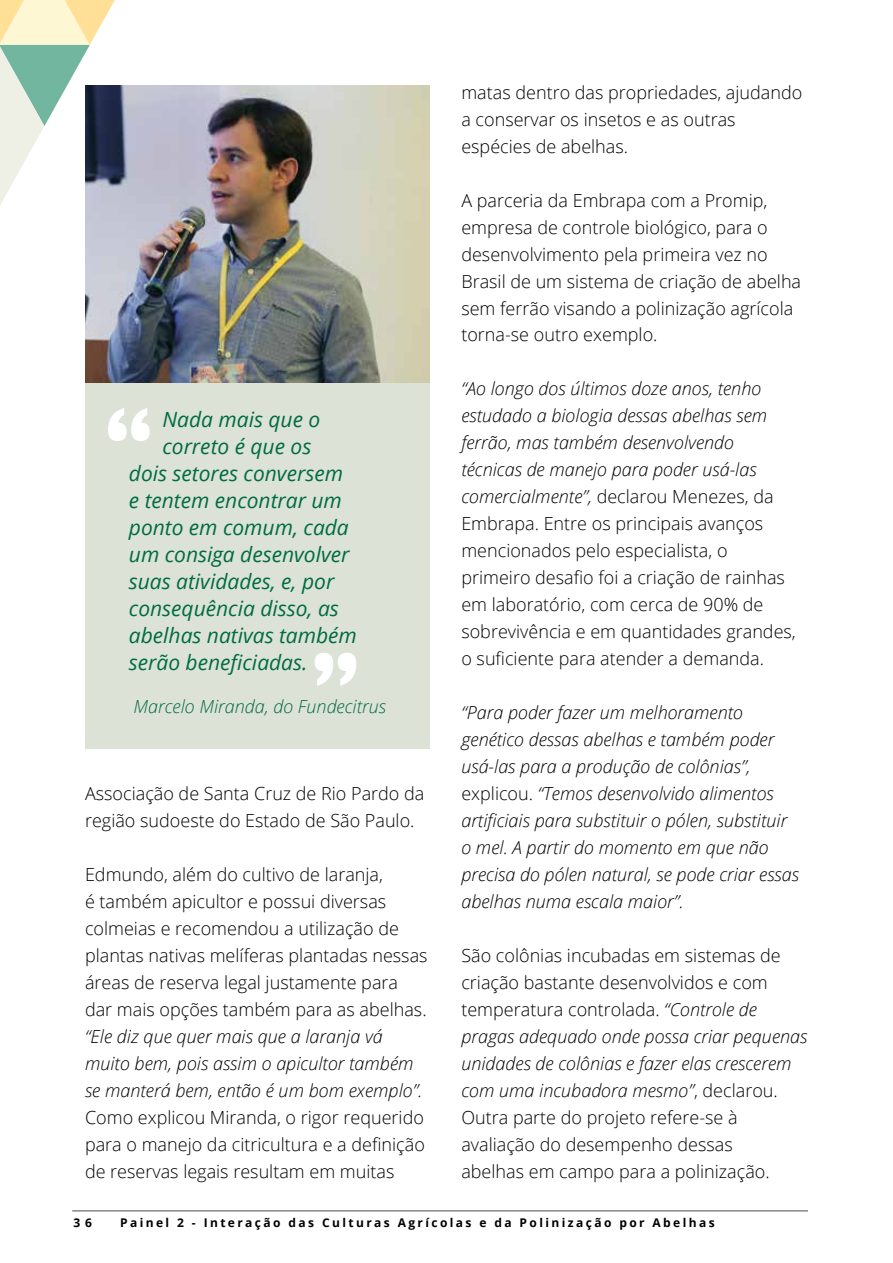
<style>
.page{position:relative;width:893px;height:1263px;background:#fff}
.page>*{position:absolute;margin:0;border:0;box-sizing:border-box;transform-origin:0 0}
.t1{font:italic 21px "Open Sans";color:#006c43}
.t2{font:300 18px/27px "Open Sans";color:#000}
.t3{font:italic 300 18px/27px "Open Sans";color:#000}
.t4{font:italic 300 18px "Open Sans";color:#006c43}
.t5{font:700 12px "Open Sans";letter-spacing:.2em;color:#000}
.s1{font-style:italic}
.s2{font-style:normal}
</style>
<div class="page">
<hr style="left:72px;top:1210px;width:736px;height:1px;background:#575756">
<svg style="left:0;top:0;width:115px;height:205px"></svg>
<div style="left:85px;top:85px;width:345px;height:663px;background:#dce2d5"></div>
<img style="left:86px;top:85px;width:343px;height:298px">
<svg style="left:108px;top:408px;width:42px;height:33px"></svg>
<svg style="left:315px;top:653px;width:41px;height:33px"></svg>
<p class="t1" style="left:162px;top:405px;width:159px">Nada mais que o</p>
<p class="t1" style="left:162px;top:432px;width:150px">correto é que os</p>
<p class="t1" style="left:129px;top:459px;width:216px">dois setores conversem</p>
<p class="t1" style="left:129px;top:486px;width:215px">e tentem encontrar um</p>
<p class="t1" style="left:129px;top:513px;width:221px">ponto em comum, cada</p>
<p class="t1" style="left:129px;top:540px;width:222px">um consiga desenvolver</p>
<p class="t1" style="left:129px;top:567px;width:207px">suas atividades, e, por</p>
<p class="t1" style="left:129px;top:594px;width:212px">consequência disso, as</p>
<p class="t1" style="left:129px;top:621px;width:229px">abelhas nativas também</p>
<p class="t1" style="left:129px;top:648px;width:180px">serão beneficiadas.</p>
<p class="t4" style="left:134px;top:694px;width:254px">Marcelo Miranda, do Fundecitrus</p>
<p class="t2" style="left:85px;top:780px;width:341px">Associação de Santa Cruz de Rio Pardo da região sudoeste do Estado de São Paulo.</p>
<p class="t2" style="left:85px;top:860px;width:344px">Edmundo, além do cultivo de laranja,<br>é também apicultor e possui diversas colmeias e recomendou a utilização de plantas nativas melíferas plantadas nessas áreas de reserva legal justamente para dar mais opções também para as abelhas.</p>
<p class="t3" style="left:85px;top:1022px;width:339px">“Ele diz que quer mais que a laranja vá muito bem, pois assim o apicultor também se manterá bem, então é um bom exemplo”.</p>
<p class="t2" style="left:85px;top:1103px;width:341px;text-align:justify">Como explicou Miranda, o rigor requerido para o manejo da citricultura e a definição de reservas legais resultam em muitas</p>
<p class="t2" style="left:461px;top:78px;width:342px">matas dentro das propriedades, ajudando a conservar os insetos e as outras espécies de abelhas.</p>
<p class="t2" style="left:461px;top:186px;width:341px">A parceria da Embrapa com a Promip, empresa de controle biológico, para o desenvolvimento pela primeira vez no Brasil de um sistema de criação de abelha sem ferrão visando a polinização agrícola torna-se outro exemplo.</p>
<p class="t2" style="left:461px;top:375px;width:336px"><span class="s1">“Ao longo dos últimos doze anos, tenho estudado a biologia dessas abelhas sem ferrão, mas também desenvolvendo técnicas de manejo para poder usá-las comercialmente”,</span> declarou Menezes, da Embrapa. Entre os principais avanços mencionados pelo especialista, o primeiro desafio foi a criação de rainhas em laboratório, com cerca de 90% de sobrevivência e em quantidades grandes, o suficiente para atender a demanda.</p>
<p class="t3" style="left:461px;top:698px;width:339px">“Para poder fazer um melhoramento genético dessas abelhas e também poder usá-las para a produção de colônias”, <span class="s2">explicou.</span> “Temos desenvolvido alimentos artificiais para substituir o pólen, substituir o mel. A partir do momento em que não precisa do pólen natural, se pode criar essas abelhas numa escala maior”.</p>
<p class="t2" style="left:461px;top:941px;width:348px">São colônias incubadas em sistemas de criação bastante desenvolvidos e com temperatura controlada. <span class="s1">“Controle de pragas adequado onde possa criar pequenas unidades de colônias e fazer elas crescerem com uma incubadora mesmo”</span>, declarou.<br>Outra parte do projeto refere-se à avaliação do desempenho dessas<br>abelhas em campo para a polinização.</p>
<p class="t5" style="left:74px;top:1214px;width:20px">3 6</p>
<p class="t5" style="left:120px;top:1214px;width:596px">Painel 2 - Interação das Culturas Agrícolas e da Polinização por Abelhas</p>
</div>
